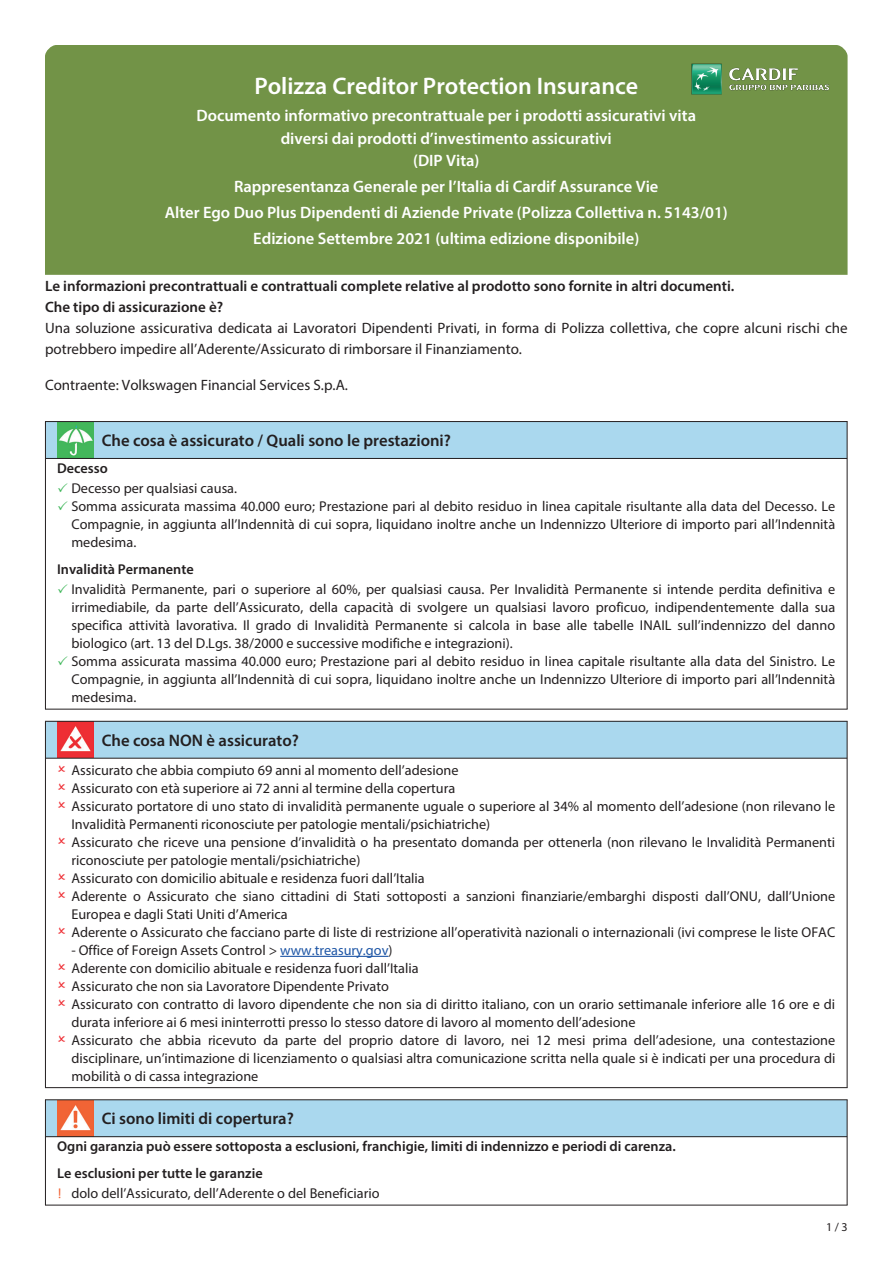
<style>
.page{position:relative;width:893px;height:1263px;background:#fff}
.page>*{position:absolute;margin:0;border:0;box-sizing:border-box;transform-origin:0 0}
.t1{font:600 24px "Myriad Pro";color:#fff}
.t2{font:600 16.65px "Myriad Pro";color:#231f20}
.t3{font:600 16.5px/22.5px "Myriad Pro";color:#fff;text-align:center}
.t4{font:15px/21px "Myriad Pro";color:#231f20}
.t5{font:600 15px/21px "Myriad Pro";color:#231f20}
.t6{font:14.25px/18px "Myriad Pro";color:#231f20}
.t7{font:600 14.25px/27px "Myriad Pro";color:#231f20}
.t8{font:12px "Myriad Pro";color:#231f20}
.s1{color:#1e56a6}
.s2{font-family:"Calibri";color:#f16334}
</style>
<div class="page">
<div style="left:45px;top:45px;width:803px;height:230px;background:#729347"></div>
<img style="left:684px;top:56px;width:152px;height:45px">
<div style="left:46px;top:422px;width:56px;height:36px;background:#aad8ee"></div>
<img style="left:57px;top:422px;width:36px;height:36px">
<div style="left:102px;top:422px;width:745px;height:36px;background:#aad8ee"></div>
<hr style="left:45px;top:458px;width:802px;height:1px;background:#231f20">
<hr style="left:45px;top:421px;width:803px;height:1px;background:#231f20">
<hr style="left:45px;top:709px;width:803px;height:1px;background:#231f20">
<hr style="left:45px;top:422px;width:1px;height:287px;background:#231f20">
<hr style="left:847px;top:422px;width:1px;height:287px;background:#231f20">
<div style="left:46px;top:722px;width:56px;height:36px;background:#aad8ee"></div>
<img style="left:57px;top:722px;width:36px;height:36px">
<div style="left:102px;top:722px;width:745px;height:36px;background:#aad8ee"></div>
<hr style="left:280px;top:956px;width:108px;height:1px;background:#1e56a6">
<hr style="left:45px;top:758px;width:802px;height:1px;background:#231f20">
<hr style="left:45px;top:721px;width:803px;height:1px;background:#231f20">
<hr style="left:45px;top:1087px;width:803px;height:1px;background:#231f20">
<hr style="left:45px;top:721px;width:1px;height:367px;background:#231f20">
<hr style="left:847px;top:721px;width:1px;height:367px;background:#231f20">
<div style="left:46px;top:1100px;width:56px;height:36px;background:#aad8ee"></div>
<img style="left:57px;top:1100px;width:36px;height:36px">
<div style="left:102px;top:1100px;width:745px;height:36px;background:#aad8ee"></div>
<hr style="left:45px;top:1136px;width:802px;height:1px;background:#231f20">
<hr style="left:45px;top:1099px;width:803px;height:1px;background:#231f20">
<hr style="left:45px;top:1205px;width:803px;height:1px;background:#231f20">
<hr style="left:45px;top:1100px;width:1px;height:105px;background:#231f20">
<hr style="left:847px;top:1100px;width:1px;height:105px;background:#231f20">
<h1 class="t1" style="left:254px;top:71px;width:385px">Polizza Creditor Protection Insurance</h1>
<p class="t3" style="left:197px;top:104px;width:501px">Documento informativo precontrattuale per i prodotti assicurativi vita diversi dai prodotti d’investimento assicurativi<br>(DIP Vita)</p>
<p class="t3" style="left:165px;top:173px;width:565px;line-height:25.8px">Rappresentanza Generale per l’Italia di Cardif Assurance Vie<br>Alter Ego Duo Plus Dipendenti di Aziende Private (Polizza Collettiva n. 5143/01)<br>Edizione Settembre 2021 (ultima edizione disponibile)</p>
<p class="t5" style="left:45px;top:275px;width:691px">Le informazioni precontrattuali e contrattuali complete relative al prodotto sono fornite in altri documenti.<br>Che tipo di assicurazione è?</p>
<p class="t4" style="left:45px;top:317px;width:804px">Una soluzione assicurativa dedicata ai Lavoratori Dipendenti Privati, in forma di Polizza collettiva, che copre alcuni rischi che potrebbero impedire all’Aderente/Assicurato di rimborsare il Finanziamento.</p>
<p class="t4" style="left:45px;top:374px;width:304px">Contraente: Volkswagen Financial Services S.p.A.</p>
<p class="t2" style="left:102px;top:430px;width:351px">Che cosa è assicurato / Quali sono le prestazioni?</p>
<p class="t7" style="left:57px;top:454px;width:52px">Decesso</p>
<p class="t6" style="left:71px;top:479px;width:765px">Decesso per qualsiasi causa.<br>Somma assicurata massima 40.000 euro; Prestazione pari al debito residuo in linea capitale risultante alla data del Decesso. Le Compagnie, in aggiunta all’Indennità di cui sopra, liquidano inoltre anche un Indennizzo Ulteriore di importo pari all’Indennità medesima.</p>
<p class="t7" style="left:57px;top:556px;width:138px">Invalidità Permanente</p>
<p class="t6" style="left:71px;top:580px;width:765px">Invalidità Permanente, pari o superiore al 60%, per qualsiasi causa. Per Invalidità Permanente si intende perdita definitiva e irrimediabile, da parte dell’Assicurato, della capacità di svolgere un qualsiasi lavoro proficuo, indipendentemente dalla sua specifica attività lavorativa. Il grado di Invalidità Permanente si calcola in base alle tabelle INAIL sull’indennizzo del danno biologico (art. 13 del D.Lgs. 38/2000 e successive modifiche e integrazioni).<br>Somma assicurata massima 40.000 euro; Prestazione pari al debito residuo in linea capitale risultante alla data del Sinistro. Le Compagnie, in aggiunta all’Indennità di cui sopra, liquidano inoltre anche un Indennizzo Ulteriore di importo pari all’Indennità medesima.</p>
<p class="t2" style="left:102px;top:729px;width:199px">Che cosa NON è assicurato?</p>
<p class="t6" style="left:71px;top:761px;width:765px">Assicurato che abbia compiuto 69 anni al momento dell’adesione<br>Assicurato con età superiore ai 72 anni al termine della copertura<br>Assicurato portatore di uno stato di invalidità permanente uguale o superiore al 34% al momento dell’adesione (non rilevano le Invalidità Permanenti riconosciute per patologie mentali/psichiatriche)<br>Assicurato che riceve una pensione d’invalidità o ha presentato domanda per ottenerla (non rilevano le Invalidità Permanenti riconosciute per patologie mentali/psichiatriche)<br>Assicurato con domicilio abituale e residenza fuori dall’Italia<br>Aderente o Assicurato che siano cittadini di Stati sottoposti a sanzioni finanziarie/embarghi disposti dall’ONU, dall’Unione Europea e dagli Stati Uniti d’America<br>Aderente o Assicurato che facciano parte di liste di restrizione all’operatività nazionali o internazionali (ivi comprese le liste OFAC</p>
<p class="t6" style="left:71px;top:941px;width:765px">- Office of Foreign Assets Control &gt; <span class="s1">www.treasury.gov</span>)<br>Aderente con domicilio abituale e residenza fuori dall’Italia<br>Assicurato che non sia Lavoratore Dipendente Privato<br>Assicurato con contratto di lavoro dipendente che non sia di diritto italiano, con un orario settimanale inferiore alle 16 ore e di durata inferiore ai 6 mesi ininterrotti presso lo stesso datore di lavoro al momento dell’adesione<br>Assicurato che abbia ricevuto da parte del proprio datore di lavoro, nei 12 mesi prima dell’adesione, una contestazione disciplinare, un’intimazione di licenziamento o qualsiasi altra comunicazione scritta nella quale si è indicati per una procedura di mobilità o di cassa integrazione</p>
<p class="t2" style="left:102px;top:1108px;width:194px">Ci sono limiti di copertura?</p>
<p class="t7" style="left:57px;top:1133px;width:620px">Ogni garanzia può essere sottoposta a esclusioni, franchigie, limiti di indennizzo e periodi di carenza.<br>Le esclusioni per tutte le garanzie</p>
<p class="t6" style="left:57px;top:1184px;width:324px"><span class="s2">!</span> dolo dell’Assicurato, dell’Aderente o del Beneficiario</p>
<p class="t8" style="left:826px;top:1219px;width:23px">1 / 3</p>
</div>
